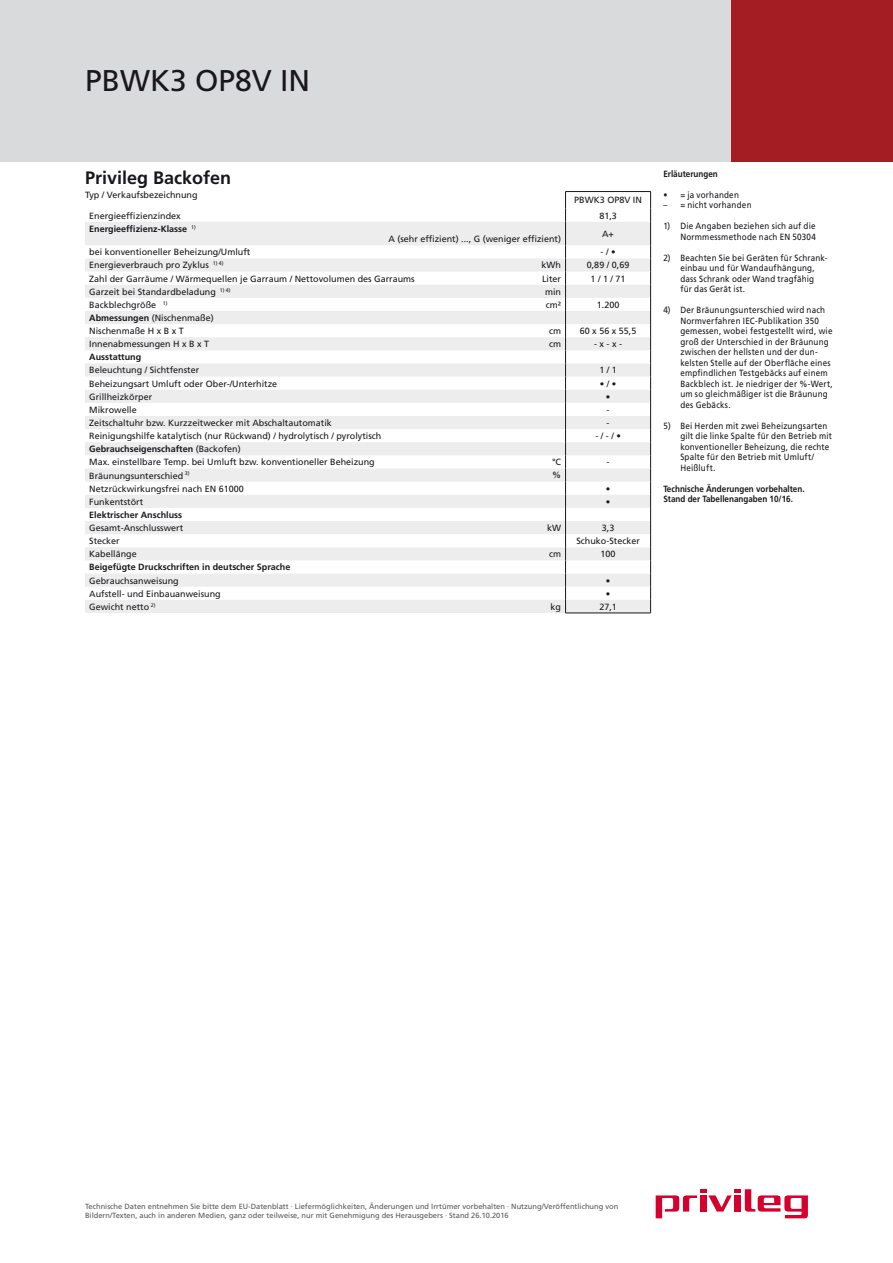
<style>
.page{position:relative;width:893px;height:1263px;background:#fff}
.page>*{position:absolute;margin:0;border:0;box-sizing:border-box;transform-origin:0 0}
.t1{font:30px "Frutiger LT Std";color:#1a171c}
.t2{font:700 18px "Frutiger LT Std";color:#1a171c}
.t3{font:9px/13.2px "Frutiger LT Std";color:#1a171c}
.t4{font:9px/10.5px "Frutiger LT Std";letter-spacing:.02em;color:#1a171c;scale:.9 1}
.t5{font:700 9px "Frutiger LT Std";color:#1a171c}
.t6{font:700 9px/10.5px "Frutiger LT Std";color:#1a171c;scale:.9 1}
.t7{font:9px/10.5px "Frutiger LT Std";letter-spacing:.025em;color:#1a171c;text-align:right;scale:.9 1}
.t8{font:7.5px/9px "Frutiger LT Std";color:#58585a}
.s1{font-weight:700}
</style>
<div class="page">
<div style="left:0;top:0;width:893px;height:162px;background:#d9dadb"></div>
<svg style="left:656px;top:1189px;width:152px;height:29px"></svg>
<div style="left:731px;top:0;width:162px;height:162px;background:#a41d23"></div>
<svg style="left:85px;top:222px;width:565px;height:391px;fill:#eeeeef"></svg>
<hr style="left:565px;top:613px;width:86px;height:1px;background:#1a171c">
<hr style="left:565px;top:191px;width:86px;height:1px;background:#1a171c">
<svg style="left:565px;top:192px;width:1px;height:421px"></svg>
<svg style="left:650px;top:192px;width:1px;height:421px"></svg>
<h1 class="t1" style="left:85px;top:62px;width:227px">PBWK3 OP8V IN</h1>
<h2 class="t2" style="left:85px;top:167px;width:148px">Privileg Backofen</h2>
<p class="t3" style="left:85px;top:189px;width:114px">Typ / Verkaufsbezeichnung</p>
<p class="t3" style="left:574px;top:194px;width:69px">PBWK3 OP8V IN</p>
<p class="t3" style="left:89px;top:209px;width:93px">Energieeffizienzindex</p>
<p class="t3" style="left:599px;top:209px;width:19px">81,3</p>
<p class="t5" style="left:89px;top:223px;width:108px">Energieeffizienz-Klasse <sup>1)</sup></p>
<p class="t3" style="left:388px;top:232px;width:174px">A (sehr effizient) ..., G (weniger effizient)</p>
<p class="t3" style="left:602px;top:227px;width:13px">A+</p>
<p class="t3" style="left:89px;top:246px;width:163px">bei konventioneller Beheizung/Umluft</p>
<p class="t3" style="left:601px;top:246px;width:17px">- / •</p>
<p class="t3" style="left:89px;top:259px;width:136px">Energieverbrauch pro Zyklus <sup>1)</sup> <sup>4)</sup></p>
<p class="t3" style="left:542px;top:259px;width:21px">kWh</p>
<p class="t3" style="left:587px;top:259px;width:44px">0,89 / 0,69</p>
<p class="t3" style="left:89px;top:272px;width:327px">Zahl der Garräume / Wärmequellen je Garraum / Nettovolumen des Garraums</p>
<p class="t3" style="left:542px;top:272px;width:21px">Liter</p>
<p class="t3" style="left:591px;top:272px;width:37px">1 / 1 / 71</p>
<p class="t3" style="left:89px;top:285px;width:143px">Garzeit bei Standardbeladung <sup>1)</sup> <sup>4)</sup></p>
<p class="t3" style="left:545px;top:285px;width:18px">min</p>
<p class="t3" style="left:89px;top:298px;width:80px">Backblechgröße <sup>1)</sup></p>
<p class="t3" style="left:546px;top:298px;width:17px">cm²</p>
<p class="t3" style="left:597px;top:298px;width:24px">1.200</p>
<p class="t3" style="left:89px;top:311px;width:126px"><span class="s1">Abmessungen</span> (Nischenmaße)<br>Nischenmaße H x B x T</p>
<p class="t3" style="left:549px;top:324px;width:13px">cm</p>
<p class="t3" style="left:580px;top:324px;width:58px">60 x 56 x 55,5</p>
<p class="t3" style="left:89px;top:337px;width:122px">Innenabmessungen H x B x T</p>
<p class="t3" style="left:549px;top:337px;width:13px">cm</p>
<p class="t3" style="left:594px;top:337px;width:29px">- x - x -</p>
<p class="t5" style="left:89px;top:352px;width:53px">Ausstattung</p>
<p class="t3" style="left:89px;top:364px;width:112px">Beleuchtung / Sichtfenster</p>
<p class="t3" style="left:599px;top:364px;width:19px">1 / 1</p>
<p class="t3" style="left:89px;top:377px;width:189px">Beheizungsart Umluft oder Ober-/Unterhitze</p>
<p class="t3" style="left:600px;top:377px;width:18px">• / •</p>
<p class="t3" style="left:89px;top:390px;width:65px">Grillheizkörper</p>
<p class="t3" style="left:606px;top:390px;width:6px">•</p>
<p class="t3" style="left:89px;top:403px;width:49px">Mikrowelle</p>
<p class="t3" style="left:607px;top:403px;width:4px">-</p>
<p class="t3" style="left:89px;top:416px;width:244px">Zeitschaltuhr bzw. Kurzzeitwecker mit Abschaltautomatik</p>
<p class="t3" style="left:607px;top:416px;width:4px">-</p>
<p class="t3" style="left:89px;top:429px;width:294px">Reinigungshilfe katalytisch (nur Rückwand) / hydrolytisch / pyrolytisch</p>
<p class="t3" style="left:595px;top:429px;width:27px">- / - / •</p>
<p class="t3" style="left:89px;top:442px;width:287px"><span class="s1">Gebrauchseigenschaften</span> (Backofen)<br>Max. einstellbare Temp. bei Umluft bzw. konventioneller Beheizung</p>
<p class="t3" style="left:552px;top:456px;width:11px">°C</p>
<p class="t3" style="left:607px;top:456px;width:4px">-</p>
<p class="t3" style="left:89px;top:469px;width:102px">Bräunungsunterschied <sup>3)</sup></p>
<p class="t3" style="left:552px;top:469px;width:10px">%</p>
<p class="t3" style="left:89px;top:482px;width:156px">Netzrückwirkungsfrei nach EN 61000</p>
<p class="t3" style="left:606px;top:482px;width:6px">•</p>
<p class="t3" style="left:89px;top:495px;width:56px">Funkentstört</p>
<p class="t3" style="left:606px;top:495px;width:6px">•</p>
<p class="t5" style="left:89px;top:509px;width:94px">Elektrischer Anschluss</p>
<p class="t3" style="left:89px;top:521px;width:96px">Gesamt-Anschlusswert</p>
<p class="t3" style="left:547px;top:521px;width:16px">kW</p>
<p class="t3" style="left:602px;top:521px;width:14px">3,3</p>
<p class="t3" style="left:89px;top:534px;width:32px">Stecker</p>
<p class="t3" style="left:576px;top:534px;width:65px">Schuko-Stecker</p>
<p class="t3" style="left:89px;top:548px;width:49px">Kabellänge</p>
<p class="t3" style="left:549px;top:548px;width:13px">cm</p>
<p class="t3" style="left:601px;top:548px;width:17px">100</p>
<p class="t5" style="left:89px;top:562px;width:203px">Beigefügte Druckschriften in deutscher Sprache</p>
<p class="t3" style="left:89px;top:574px;width:91px">Gebrauchsanweisung</p>
<p class="t3" style="left:606px;top:574px;width:6px">•</p>
<p class="t3" style="left:89px;top:587px;width:133px">Aufstell- und Einbauanweisung</p>
<p class="t3" style="left:606px;top:587px;width:6px">•</p>
<p class="t3" style="left:89px;top:600px;width:68px">Gewicht netto <sup>2)</sup></p>
<p class="t3" style="left:551px;top:600px;width:12px">kg</p>
<p class="t3" style="left:599px;top:600px;width:19px">27,1</p>
<p class="t6" style="left:663px;top:168px;width:62px">Erläuterungen</p>
<p class="t4" style="left:663px;top:189px;width:86px">• = ja vorhanden</p>
<p class="t4" style="left:663px;top:200px;width:100px">– = nicht vorhanden</p>
<p class="t7" style="left:663px;top:221px;width:171px">1) Die Angaben beziehen sich auf die<br>Normmessmethode nach EN 50304</p>
<p class="t4" style="left:680px;top:252px;width:165px;text-indent:-17px">2) Beachten Sie bei Geräten für Schrank&shy;einbau und für Wandaufhängung, dass Schrank oder Wand tragfähig für das Gerät ist.</p>
<p class="t4" style="left:680px;top:305px;width:171px;text-indent:-17px">4) Der Bräunungsunterschied wird nach Normverfahren IEC-Publikation 350 gemessen, wobei festgestellt wird, wie groß der Unterschied in der Bräunung zwischen der hellsten und der dun&shy;kelsten Stelle auf der Oberfläche eines empfindlichen Testgebäcks auf einem Backblech ist. Je niedriger der %-Wert, um so gleichmäßiger ist die Bräunung des Gebäcks.</p>
<p class="t4" style="left:680px;top:421px;width:170px;text-indent:-17px">5) Bei Herden mit zwei Beheizungsarten gilt die linke Spalte für den Betrieb mit konventioneller Beheizung, die rechte<br>Spalte für den Betrieb mit Umluft/<br>Heißluft.</p>
<p class="t6" style="left:663px;top:484px;width:159px">Technische Änderungen vorbehalten.<br>Stand der Tabellenangaben 10/16.</p>
<p class="t8" style="left:85px;top:1201px;width:535px">Technische Daten entnehmen Sie bitte dem EU-Datenblatt · Liefermöglichkeiten, Änderungen und Irrtümer vorbehalten · Nutzung/Veröffentlichung von<br>Bildern/Texten, auch in anderen Medien, ganz oder teilweise, nur mit Genehmigung des Herausgebers · Stand 26.10.2016</p>
</div>
